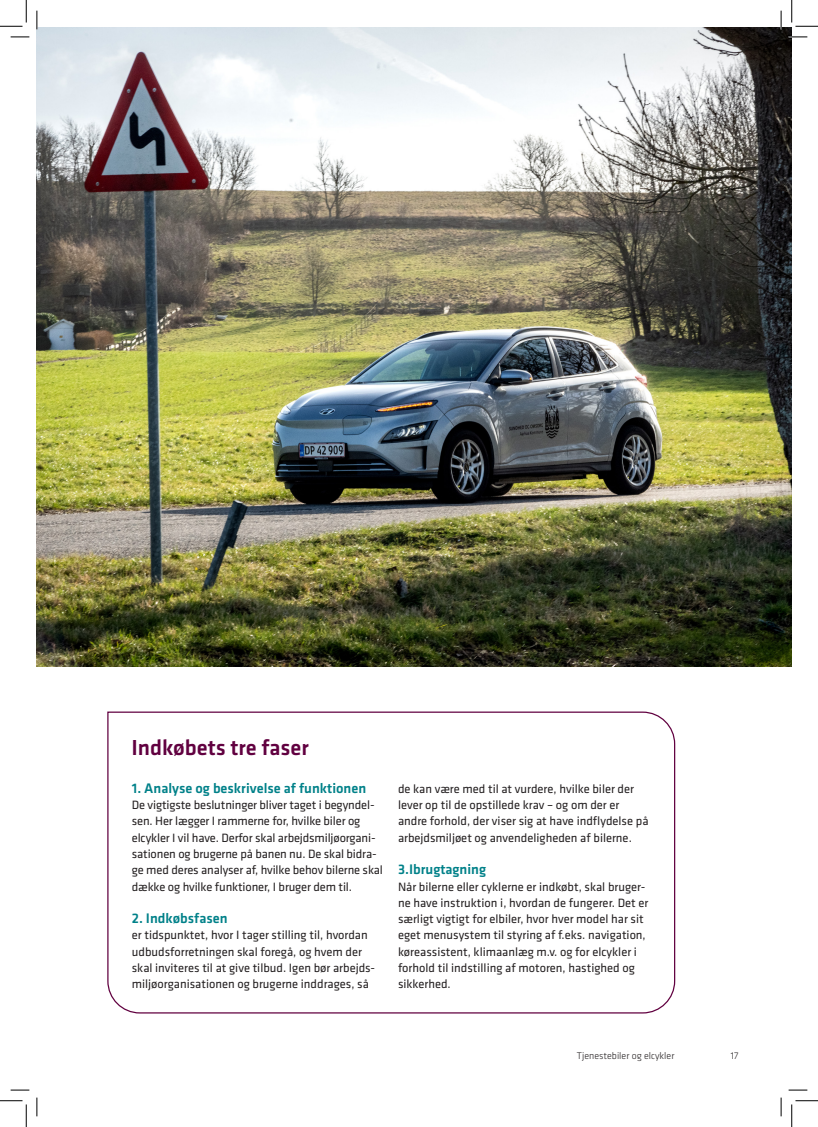
<style>
.page{position:relative;width:818px;height:1127px;background:#fff}
.page>*{position:absolute;margin:0;border:0;box-sizing:border-box;transform-origin:0 0}
.OS_18{font:500 22.5px "Klavika";color:#610040}
.MR_stor{font:500 14.38px "Klavika";color:#008189}
.Brød{font:12.5px/16.2px "Klavika";color:#231f20}
.t1{font:300 10px "Klavika";color:#231f20}
</style>
<div class="page">
<svg style="left:107px;top:711px;width:569px;height:302px"></svg>
<img style="left:37px;top:27px;width:755px;height:639px">
<svg style="left:11px;top:36px;width:18px;height:2px"></svg>
<svg style="left:788px;top:36px;width:19px;height:2px"></svg>
<svg style="left:11px;top:1089px;width:18px;height:1px"></svg>
<svg style="left:788px;top:1089px;width:19px;height:1px"></svg>
<svg style="left:36px;top:11px;width:2px;height:18px"></svg>
<svg style="left:36px;top:1097px;width:2px;height:18px"></svg>
<svg style="left:780px;top:11px;width:2px;height:18px"></svg>
<svg style="left:780px;top:1097px;width:2px;height:18px"></svg>
<svg style="left:0;top:0;width:27px;height:27px"></svg>
<svg style="left:0;top:1100px;width:27px;height:26px"></svg>
<svg style="left:791px;top:0;width:27px;height:27px"></svg>
<svg style="left:791px;top:1100px;width:27px;height:26px"></svg>
<p class="OS_18" style="left:131px;top:732px;width:179px">Indkøbets tre faser</p>
<p class="MR_stor" style="left:132px;top:778px;width:236px">1. Analyse og beskrivelse af funktionen</p>
<p class="Brød" style="left:132px;top:796px;width:253px">De vigtigste beslutninger bliver taget i begyndel&shy;sen. Her lægger I rammerne for, hvilke biler og elcykler I vil have. Derfor skal arbejdsmiljøorgani&shy;sationen og brugerne på banen nu. De skal bidra&shy;ge med deres analyser af, hvilke behov bilerne skal dække og hvilke funktioner, I bruger dem til.</p>
<p class="MR_stor" style="left:132px;top:908px;width:97px">2. Indkøbsfasen</p>
<p class="Brød" style="left:132px;top:926px;width:245px">er tidspunktet, hvor I tager stilling til, hvordan udbudsforretningen skal foregå, og hvem der skal inviteres til at give tilbud. Igen bør arbejds&shy;miljøorganisationen og brugerne inddrages, så</p>
<p class="Brød" style="left:398px;top:780px;width:252px">de kan være med til at vurdere, hvilke biler der lever op til de opstillede krav – og om der er andre forhold, der viser sig at have indflydelse på arbejdsmiljøet og anvendeligheden af bilerne.</p>
<p class="MR_stor" style="left:398px;top:859px;width:90px">3.Ibrugtagning</p>
<p class="Brød" style="left:398px;top:877px;width:252px">Når bilerne eller cyklerne er indkøbt, skal bruger&shy;ne have instruktion i, hvordan de fungerer. Det er særligt vigtigt for elbiler, hvor hver model har sit eget menusystem til styring af f.eks. navigation, køreassistent, klimaanlæg m.v. og for elcykler i forhold til indstilling af motoren, hastighed og sikkerhed.</p>
<p class="t1" style="left:577px;top:1048px;width:99px">Tjenestebiler og elcykler</p>
<p class="t1" style="left:731px;top:1048px;width:9px">17</p>
</div>
